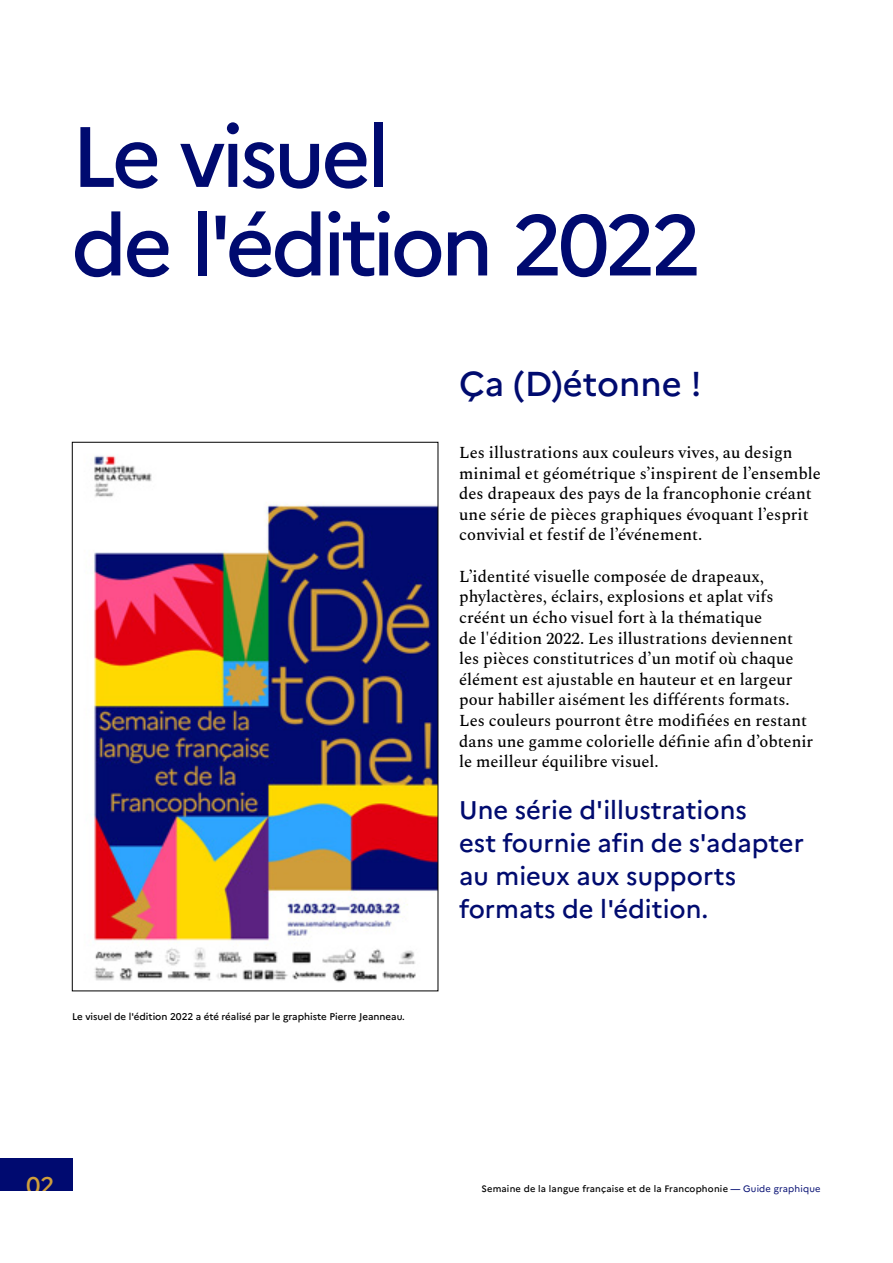
<style>
.page{position:relative;width:893px;height:1263px;background:#fff}
.page>*{position:absolute;margin:0;border:0;box-sizing:border-box;transform-origin:0 0}
.t1{font:500 85.35px/88.5px "Marianne";letter-spacing:-.055em;color:#000a70}
.t2{font:500 34.5px "Marianne";color:#000b6f}
.t3{font:500 25.5px/33px "Marianne";color:#000b6f}
.t4{font:500 24px "Marianne";color:#cf9e3b}
.t5{font:500 16.5px/20.7px "Spectral";color:#000}
.t6{font:500 9.75px "Marianne";color:#000}
.t7{font:500 9.3px "Marianne";letter-spacing:.02em;color:#000}
.s1{color:#000a70}
.s2{font-weight:400;color:#000a70}
</style>
<div class="page">
<img style="left:94px;top:455px;width:342px;height:527px">
<div style="left:0;top:1158px;width:72px;height:33px;background:#000a70"></div>
<h1 class="t1" style="left:71px;top:112px;width:632px">Le visuel<br>de l'édition 2022</h1>
<h2 class="t2" style="left:459px;top:363px;width:244px">Ça (D)étonne !</h2>
<p class="t6" style="left:72px;top:1010px;width:334px">Le visuel de l'édition 2022 a été réalisé par le graphiste Pierre Jeanneau.</p>
<p class="t5" style="left:459px;top:441px;width:363px">Les illustrations aux couleurs vives, au design minimal et géométrique s’inspirent de l’ensemble des drapeaux des pays de la francophonie créant une série de pièces graphiques évoquant l’esprit convivial et festif de l’événement.</p>
<p class="t5" style="left:459px;top:565px;width:355px">L’identité visuelle composée de drapeaux, phylactères, éclairs, explosions et aplat vifs créént un écho visuel fort à la thématique<br>de l'édition 2022. Les illustrations deviennent les pièces constitutrices d’un motif où chaque élément est ajustable en hauteur et en largeur pour habiller aisément les différents formats.<br>Les couleurs pourront être modifiées en restant dans une gamme colorielle définie afin d’obtenir le meilleur équilibre visuel.</p>
<h3 class="t3" style="left:459px;top:793px;width:346px">Une série d'illustrations<br>est fournie afin de s'adapter au mieux aux supports formats de l'édition.</h3>
<h3 class="t4" style="left:26px;top:1170px;width:30px">02</h3>
<p class="t7" style="left:481px;top:1183px;width:341px">Semaine de la langue française et de la Francophonie <span class="s1">—</span> <span class="s2">Guide graphique</span></p>
</div>
